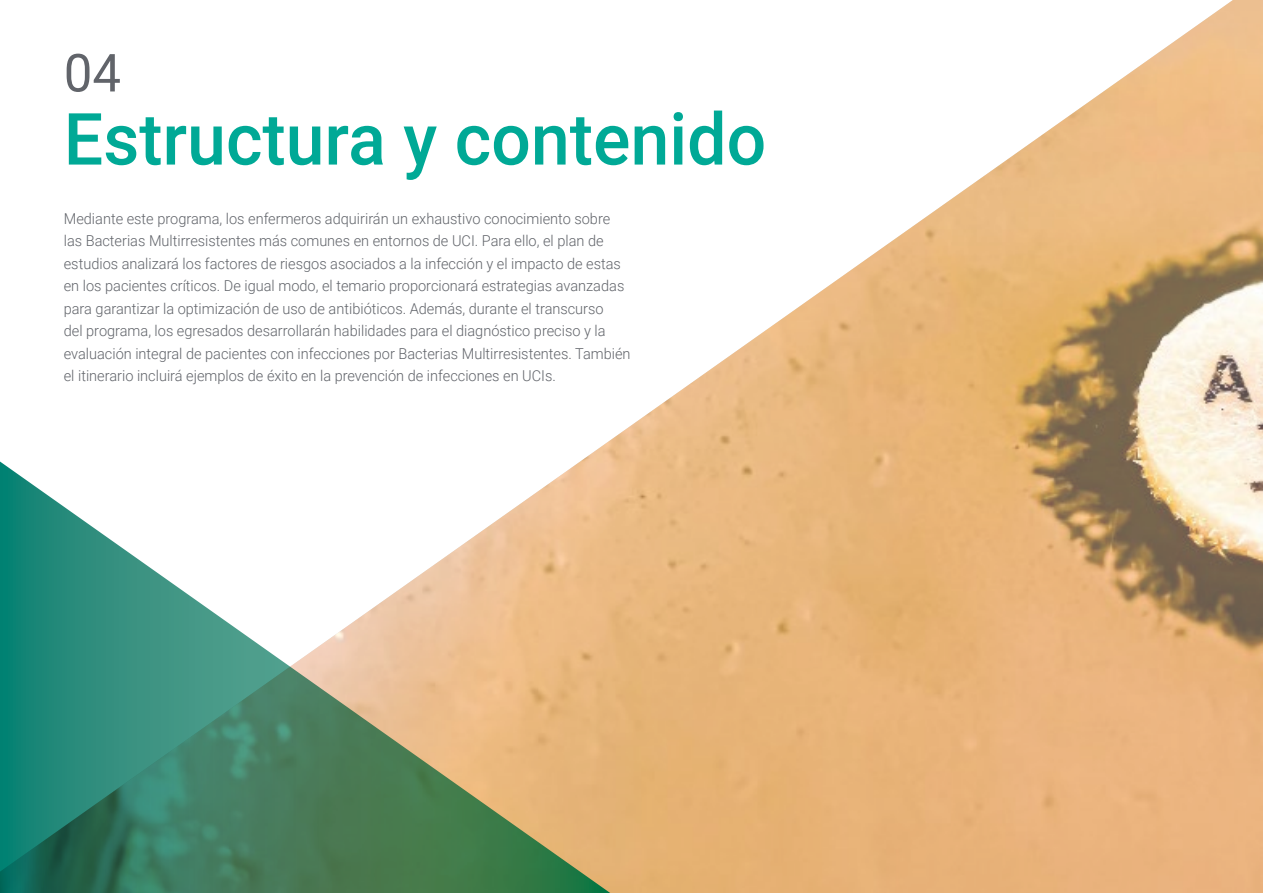
<style>
.page{position:relative;width:1263px;height:893px;background:#fff}
.page>*{position:absolute;margin:0;border:0;box-sizing:border-box;transform-origin:0 0}
.t1{font:500 72px "Roboto";color:#00a996}
.t2{font:52.5px "Roboto";color:#61646a}
.t3{font:300 15px/22.5px "Roboto";color:#61646a}
</style>
<div class="page">
<img style="left:602px;top:0;width:661px;height:893px">
<svg style="left:0;top:446px;width:640px;height:447px"></svg>
<h2 class="t2" style="left:64px;top:36px;width:59px">04</h2>
<h1 class="t1" style="left:64px;top:89px;width:704px">Estructura y contenido</h1>
<p class="t3" style="left:64px;top:207px;width:568px">Mediante este programa, los enfermeros adquirirán un exhaustivo conocimiento sobre las Bacterias Multirresistentes más comunes en entornos de UCI. Para ello, el plan de estudios analizará los factores de riesgos asociados a la infección y el impacto de estas en los pacientes críticos. De igual modo, el temario proporcionará estrategias avanzadas para garantizar la optimización de uso de antibióticos. Además, durante el transcurso<br>del programa, los egresados desarrollarán habilidades para el diagnóstico preciso y la evaluación integral de pacientes con infecciones por Bacterias Multirresistentes. También el itinerario incluirá ejemplos de éxito en la prevención de infecciones en UCIs.</p>
</div>
